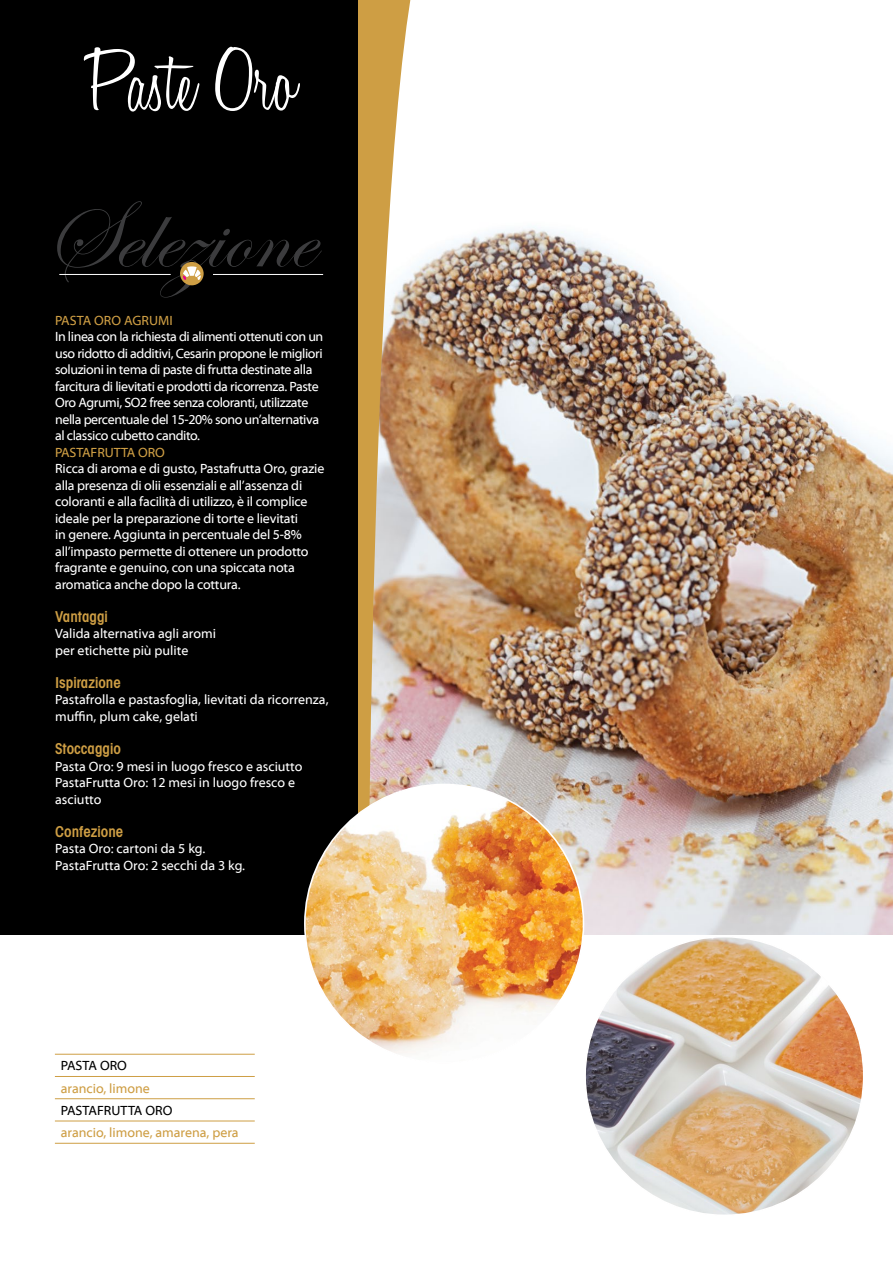
<style>
.page{position:relative;width:893px;height:1263px;background:#fff}
.page>*{position:absolute;margin:0;border:0;box-sizing:border-box;transform-origin:0 0}
.t1{font:300 90px "Honey Script";color:#fff}
.t2{font:600 condensed 15px "Avant Garde LT";color:#ce9e44}
.t3{font:13.5px/16.5px "Myriad Web Pro";letter-spacing:-.015em;color:#fff}
.t4{font:13.5px "Myriad Web Pro";color:#ce9e44}
.t5{font:13.5px "Myriad Web Pro";color:#000}
</style>
<div class="page">
<img style="left:414px;top:226px;width:479px;height:709px">
<svg style="left:358px;top:0;width:56px;height:813px;background:#d2b180"></svg>
<div style="left:0;top:0;width:358px;height:1263px;background:#000"></div>
<div style="left:0;top:935px;width:893px;height:328px;background:#fff"></div>
<hr style="left:55px;top:1054px;width:200px;height:1px;background:#ce9e44">
<hr style="left:55px;top:1076px;width:200px;height:1px;background:#ce9e44">
<hr style="left:55px;top:1098px;width:200px;height:1px;background:#ce9e44">
<hr style="left:55px;top:1120px;width:200px;height:1px;background:#ce9e44">
<hr style="left:55px;top:1143px;width:200px;height:1px;background:#ce9e44">
<img style="left:305px;top:784px;width:278px;height:279px;border-radius:139px">
<img style="left:585px;top:937px;width:279px;height:278px;border-radius:139px">
<hr style="left:213px;top:274px;width:110px;height:1px;background:#fff">
<svg style="left:57px;top:201px;width:265px;height:97px"></svg>
<h1 class="t1" style="left:86px;top:27px;width:213px">Paste Oro</h1>
<p class="t4" style="left:55px;top:313px;width:119px">PASTA ORO AGRUMI</p>
<p class="t3" style="left:55px;top:329px;width:270px">In linea con la richiesta di alimenti ottenuti con un uso ridotto di additivi, Cesarin propone le migliori soluzioni in tema di paste di frutta destinate alla farcitura di lievitati e prodotti da ricorrenza. Paste Oro Agrumi, SO2 free senza coloranti, utilizzate nella percentuale del 15-20% sono un’alternativa al classico cubetto candito.</p>
<p class="t4" style="left:55px;top:445px;width:111px">PASTAFRUTTA ORO</p>
<p class="t3" style="left:55px;top:461px;width:271px">Ricca di aroma e di gusto, Pastafrutta Oro, grazie alla presenza di olii essenziali e all’assenza di coloranti e alla facilità di utilizzo, è il complice ideale per la preparazione di torte e lievitati<br>in genere. Aggiunta in percentuale del 5-8% all’impasto permette di ottenere un prodotto fragrante e genuino, con una spiccata nota aromatica anche dopo la cottura.</p>
<p class="t2" style="left:55px;top:607px;width:54px">Vantaggi</p>
<p class="t3" style="left:55px;top:626px;width:162px">Valida alternativa agli aromi per etichette più pulite</p>
<p class="t2" style="left:55px;top:673px;width:67px">Ispirazione</p>
<p class="t3" style="left:55px;top:692px;width:275px">Pastafrolla e pastasfoglia, lievitati da ricorrenza, muffin, plum cake, gelati</p>
<p class="t2" style="left:55px;top:739px;width:67px">Stoccaggio</p>
<p class="t3" style="left:55px;top:758px;width:249px">Pasta Oro: 9 mesi in luogo fresco e asciutto<br>PastaFrutta Oro: 12 mesi in luogo fresco e asciutto</p>
<p class="t2" style="left:55px;top:822px;width:70px">Confezione</p>
<p class="t3" style="left:55px;top:840px;width:191px">Pasta Oro: cartoni da 5 kg.<br>PastaFrutta Oro: 2 secchi da 3 kg.</p>
<p class="t5" style="left:61px;top:1059px;width:68px">PASTA ORO</p>
<p class="t4" style="left:61px;top:1081px;width:91px">arancio, limone</p>
<p class="t5" style="left:61px;top:1103px;width:113px">PASTAFRUTTA ORO</p>
<p class="t4" style="left:61px;top:1125px;width:179px">arancio, limone, amarena, pera</p>
</div>
